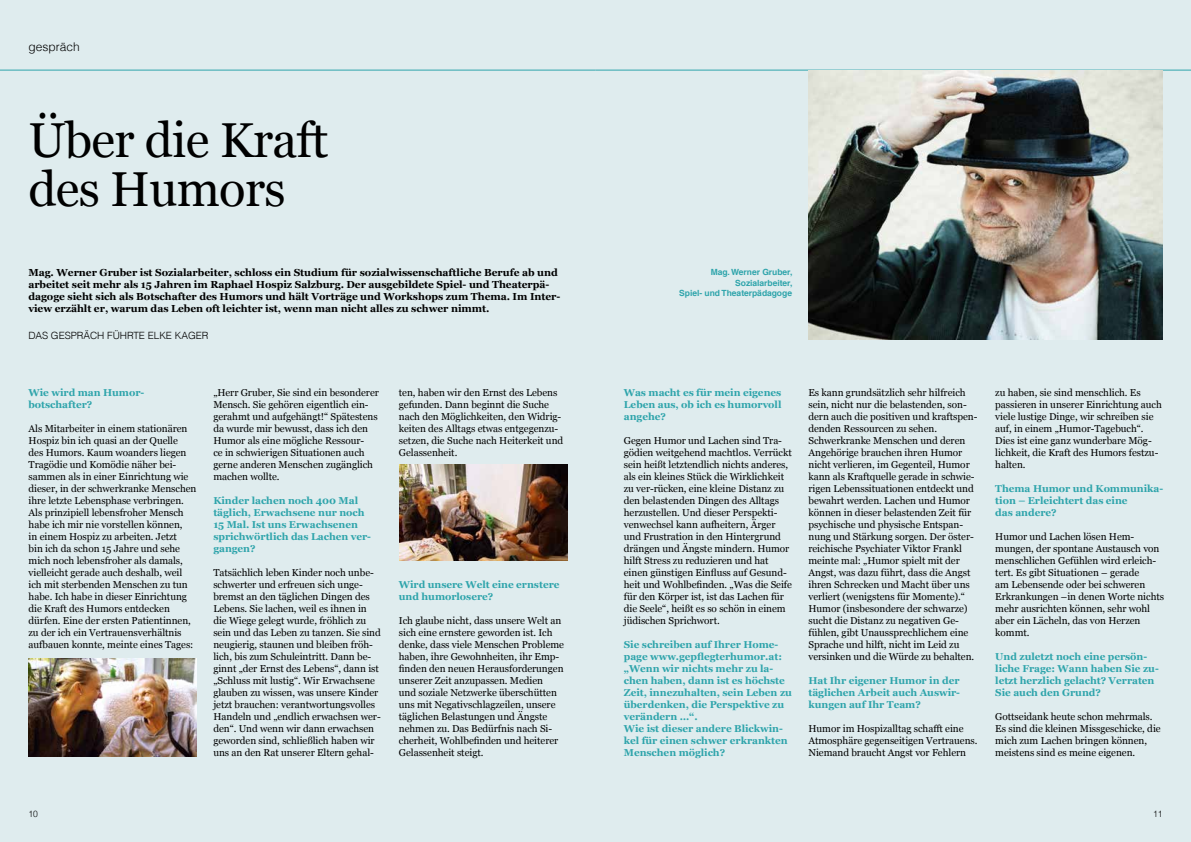
<style>
.page{position:relative;width:1191px;height:842px;background:#dfecee}
.page>*{position:absolute;margin:0;border:0;box-sizing:border-box;transform-origin:0 0}
.t1{font:49px/49px "Georgia";letter-spacing:-.015em;color:#000}
.t2{font:300 12px "Helvetica LT Com";color:#000}
.t3{font:700 10.2px/12px "Georgia";letter-spacing:-.005em;color:#000}
.t4{font:10px/12px "Georgia";letter-spacing:-.005em;color:#000}
.t5{font:700 10px/12px "Georgia";letter-spacing:-.005em;color:#2ea4ab}
.t6{font:300 10px "Helvetica LT Com";letter-spacing:-.005em;color:#000}
.t7{font:300 9px "Helvetica LT Com";color:#000;scale:.95 1}
.t8{font:700 8.5px/10.2px "Helvetica LT Com";letter-spacing:-.005em;color:#2ea4ab;text-align:right}
</style>
<div class="page">
<hr style="left:0;top:70px;width:595px;height:1px;background:#2ea4ab">
<img style="left:28px;top:659px;width:168px;height:97px">
<img style="left:399px;top:464px;width:168px;height:96px">
<hr style="left:595px;top:70px;width:596px;height:1px;background:#2ea4ab">
<img style="left:808px;top:70px;width:354px;height:269px">
<p class="t2" style="left:28px;top:39px;width:53px">gespräch</p>
<h1 class="t1" style="left:28px;top:116px;width:302px">Über die Kraft des Humors</h1>
<p class="t3" style="left:28px;top:267px;width:533px">Mag. Werner Gruber ist Sozialarbeiter, schloss ein Studium für sozialwissenschaftliche Berufe ab und arbeitet seit mehr als 15 Jahren im Raphael Hospiz Salzburg. Der ausgebildete Spiel- und Theaterpä&shy;dagoge sieht sich als Botschafter des Humors und hält Vorträge und Workshops zum Thema. Im Inter&shy;view erzählt er, warum das Leben oft leichter ist, wenn man nicht alles zu schwer nimmt.</p>
<p class="t6" style="left:28px;top:329px;width:182px">DAS GESPRÄCH FÜHRTE ELKE KAGER</p>
<p class="t5" style="left:29px;top:387px;width:117px">Wie wird man Humor&shy;botschafter?</p>
<p class="t4" style="left:29px;top:423px;width:169px">Als Mitarbeiter in einem stationären Hospiz bin ich quasi an der Quelle<br>des Humors. Kaum woanders liegen Tragödie und Komödie näher bei&shy;sammen als in einer Einrichtung wie dieser, in der schwerkranke Menschen ihre letzte Lebensphase verbringen.<br>Als prinzipiell lebensfroher Mensch habe ich mir nie vorstellen können,<br>in einem Hospiz zu arbeiten. Jetzt<br>bin ich da schon 15 Jahre und sehe mich noch lebensfroher als damals, vielleicht gerade auch deshalb, weil ich mit sterbenden Menschen zu tun habe. Ich habe in dieser Einrichtung die Kraft des Humors entdecken dürfen. Eine der ersten Patientinnen, zu der ich ein Vertrauensverhältnis aufbauen konnte, meinte eines Tages:</p>
<p class="t4" style="left:213px;top:387px;width:167px">„Herr Gruber, Sie sind ein besonderer Mensch. Sie gehören eigentlich ein&shy;gerahmt und aufgehängt!“ Spätestens da wurde mir bewusst, dass ich den Humor als eine mögliche Ressour-<br>ce in schwierigen Situationen auch gerne anderen Menschen zugänglich machen wollte.</p>
<p class="t5" style="left:213px;top:495px;width:159px">Kinder lachen noch 400 Mal täglich, Erwachsene nur noch<br>15 Mal. Ist uns Erwachsenen sprichwörtlich das Lachen ver&shy;gangen?</p>
<p class="t4" style="left:213px;top:567px;width:169px">Tatsächlich leben Kinder noch unbe&shy;schwerter und erfreuen sich unge&shy;bremst an den täglichen Dingen des Lebens. Sie lachen, weil es ihnen in die Wiege gelegt wurde, fröhlich zu sein und das Leben zu tanzen. Sie sind neugierig, staunen und bleiben fröh&shy;lich, bis zum Schuleintritt. Dann be&shy;ginnt „der Ernst des Lebens“, dann ist „Schluss mit lustig“. Wir Erwachsene glauben zu wissen, was unsere Kinder jetzt brauchen: verantwortungsvolles Handeln und „endlich erwachsen wer&shy;den“. Und wenn wir dann erwachsen geworden sind, schließlich haben wir uns an den Rat unserer Eltern gehal-</p>
<p class="t4" style="left:399px;top:387px;width:166px">ten, haben wir den Ernst des Lebens gefunden. Dann beginnt die Suche nach den Möglichkeiten, den Widrig&shy;keiten des Alltags etwas entgegenzu&shy;setzen, die Suche nach Heiterkeit und<br>Gelassenheit.</p>
<p class="t5" style="left:399px;top:579px;width:162px">Wird unsere Welt eine ernstere und humorlosere?</p>
<p class="t4" style="left:399px;top:615px;width:167px">Ich glaube nicht, dass unsere Welt an sich eine ernstere geworden ist. Ich denke, dass viele Menschen Probleme haben, ihre Gewohnheiten, ihr Emp&shy;finden den neuen Herausforderungen unserer Zeit anzupassen. Medien<br>und soziale Netzwerke überschütten uns mit Negativschlagzeilen, unsere täglichen Belastungen und Ängste nehmen zu. Das Bedürfnis nach Si&shy;cherheit, Wohlbefinden und heiterer Gelassenheit steigt.</p>
<p class="t7" style="left:28px;top:808px;width:12px">10</p>
<p class="t8" style="left:679px;top:267px;width:115px">Mag. Werner Gruber,<br>Sozialarbeiter,<br>Spiel- und Theaterpädagoge</p>
<p class="t5" style="left:624px;top:387px;width:159px;text-align:justify">Was macht es für mein eigenes Leben aus, ob ich es humorvoll angehe?</p>
<p class="t4" style="left:624px;top:435px;width:170px">Gegen Humor und Lachen sind Tra&shy;gödien weitgehend machtlos. Verrückt sein heißt letztendlich nichts anderes, als ein kleines Stück die Wirklichkeit zu ver-rücken, eine kleine Distanz zu den belastenden Dingen des Alltags herzustellen. Und dieser Perspekti&shy;venwechsel kann aufheitern, Ärger und Frustration in den Hintergrund drängen und Ängste mindern. Humor hilft Stress zu reduzieren und hat einen günstigen Einfluss auf Gesund&shy;heit und Wohlbefinden. „Was die Seife für den Körper ist, ist das Lachen für die Seele“, heißt es so schön in einem jüdischen Sprichwort.</p>
<p class="t5" style="left:624px;top:639px;width:170px">Sie schreiben auf Ihrer Home&shy;page www.gepflegterhumor.at: „Wenn wir nichts mehr zu la&shy;chen haben, dann ist es höchste<br>Zeit, innezuhalten, sein Leben zu überdenken, die Perspektive zu verändern …“.<br>Wie ist dieser andere Blickwin&shy;kel für einen schwer erkrankten<br>Menschen möglich?</p>
<p class="t4" style="left:808px;top:387px;width:170px">Es kann grundsätzlich sehr hilfreich sein, nicht nur die belastenden, son&shy;dern auch die positiven und kraftspen&shy;denden Ressourcen zu sehen.<br>Schwerkranke Menschen und deren Angehörige brauchen ihren Humor nicht verlieren, im Gegenteil, Humor kann als Kraftquelle gerade in schwie&shy;rigen Lebenssituationen entdeckt und bewahrt werden. Lachen und Humor können in dieser belastenden Zeit für psychische und physische Entspan&shy;nung und Stärkung sorgen. Der öster&shy;reichische Psychiater Viktor Frankl meinte mal: „Humor spielt mit der Angst, was dazu führt, dass die Angst ihren Schrecken und Macht über uns verliert (wenigstens für Momente).“ Humor (insbesondere der schwarze) sucht die Distanz zu negativen Ge&shy;fühlen, gibt Unaussprechlichem eine Sprache und hilft, nicht im Leid zu versinken und die Würde zu behalten.</p>
<p class="t5" style="left:808px;top:675px;width:153px;text-align:justify">Hat Ihr eigener Humor in der täglichen Arbeit auch Auswir&shy;kungen auf Ihr Team?</p>
<p class="t4" style="left:808px;top:723px;width:170px">Humor im Hospizalltag schafft eine<br>Atmosphäre gegenseitigen Vertrauens.<br>Niemand braucht Angst vor Fehlern</p>
<p class="t4" style="left:995px;top:387px;width:168px">zu haben, sie sind menschlich. Es passieren in unserer Einrichtung auch viele lustige Dinge, wir schreiben sie auf, in einem „Humor-Tagebuch“.<br>Dies ist eine ganz wunderbare Mög&shy;lichkeit, die Kraft des Humors festzu&shy;halten.</p>
<p class="t5" style="left:995px;top:483px;width:169px">Thema Humor und Kommunika&shy;tion – Erleichtert das eine<br>das andere?</p>
<p class="t4" style="left:995px;top:531px;width:170px">Humor und Lachen lösen Hem&shy;mungen, der spontane Austausch von menschlichen Gefühlen wird erleich&shy;tert. Es gibt Situationen – gerade<br>am Lebensende oder bei schweren<br>Erkrankungen –in denen Worte nichts mehr ausrichten können, sehr wohl aber ein Lächeln, das von Herzen kommt.</p>
<p class="t5" style="left:995px;top:651px;width:165px">Und zuletzt noch eine persön&shy;liche Frage: Wann haben Sie zu&shy;letzt herzlich gelacht? Verraten<br>Sie auch den Grund?</p>
<p class="t4" style="left:995px;top:711px;width:167px">Gottseidank heute schon mehrmals.<br>Es sind die kleinen Missgeschicke, die mich zum Lachen bringen können, meistens sind es meine eigenen.</p>
<p class="t7" style="left:1153px;top:808px;width:12px">11</p>
</div>
